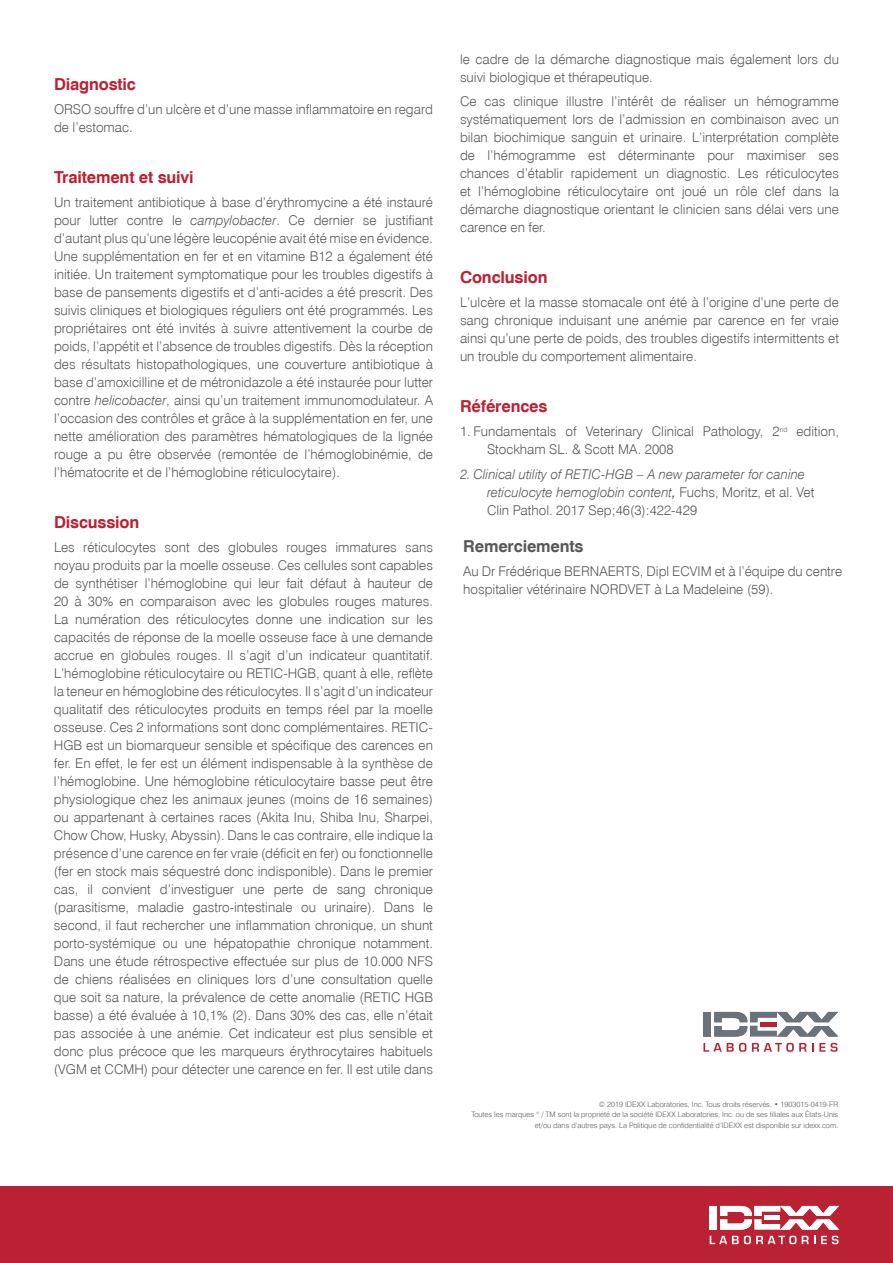
<style>
.page{position:relative;width:893px;height:1263px;background:#fff}
.page>*{position:absolute;margin:0;border:0;box-sizing:border-box;transform-origin:0 0}
.t1{font:700 16.5px "Swiss 721 BT";letter-spacing:-.01em;color:#ba2234}
.t2{font:700 16.5px "Swiss 721 BT";letter-spacing:-.01em;color:#58585b}
.t3{font:300 13.5px/18px "Swiss 721 BT";color:#58585b}
.t4{font:italic 300 13.5px/18px "Swiss 721 BT";color:#58585b}
.t5{font:300 7.5px/10.5px "Swiss 721 TL";color:#58585b;text-align:right}
.s1{font-weight:400}
.s2{font-style:normal}
.s3{font-style:italic}
</style>
<div class="page">
<div style="left:0;top:1186px;width:893px;height:77px;background:#ba2234"></div>
<div style="left:709px;top:1206px;width:8px;height:24px;background:#fff"></div>
<svg style="left:710px;top:1236px;width:86px;height:8px"></svg>
<svg style="left:802px;top:1236px;width:6px;height:8px"></svg>
<svg style="left:814px;top:1236px;width:24px;height:8px"></svg>
<svg style="left:720px;top:1206px;width:119px;height:24px"></svg>
<div style="left:703px;top:1012px;width:8px;height:24px;background:#6a737b"></div>
<svg style="left:703px;top:1043px;width:43px;height:9px"></svg>
<svg style="left:752px;top:1043px;width:54px;height:9px"></svg>
<svg style="left:812px;top:1043px;width:26px;height:9px"></svg>
<svg style="left:714px;top:1012px;width:124px;height:24px"></svg>
<p class="t3" style="left:460px;top:50px;width:380px">le cadre de la démarche diagnostique mais également lors du suivi biologique et thérapeutique.</p>
<p class="t3" style="left:460px;top:92px;width:380px;text-align:justify">Ce cas clinique illustre l’intérêt de réaliser un hémogramme systématiquement lors de l’admission en combinaison avec un bilan biochimique sanguin et urinaire. L’interprétation complète de l’hémogramme est déterminante pour maximiser ses chances d’établir rapidement un diagnostic. Les réticulocytes et l’hémoglobine réticulocytaire ont joué un rôle clef dans la démarche diagnostique orientant le clinicien sans délai vers une carence en fer.</p>
<p class="t1" style="left:460px;top:267px;width:89px">Conclusion</p>
<p class="t3" style="left:460px;top:293px;width:380px;text-align:justify">L’ulcère et la masse stomacale ont été à l’origine d’une perte de sang chronique induisant une anémie par carence en fer vraie ainsi qu’une perte de poids, des troubles digestifs intermittents et un trouble du comportement alimentaire.</p>
<p class="t1" style="left:460px;top:396px;width:89px">Références</p>
<p class="t3" style="left:487px;top:422px;width:353px;text-indent:-27px">1. Fundamentals of Veterinary Clinical Pathology, 2<sup>nd</sup> edition,<br>Stockham SL. &amp; Scott MA. 2008</p>
<p class="t4" style="left:487px;top:465px;width:329px;text-indent:-27px">2. Clinical utility of RETIC-HGB – A new parameter for canine reticulocyte hemoglobin content<span class="s1">,</span> <span class="s2">Fuchs, Moritz, et al. Vet<br>Clin Pathol. 2017 Sep;46(3):422-429</span></p>
<p class="t1" style="left:54px;top:74px;width:84px">Diagnostic</p>
<p class="t3" style="left:54px;top:100px;width:380px">ORSO souffre d’un ulcère et d’une masse inflammatoire en regard de l’estomac.</p>
<p class="t1" style="left:54px;top:167px;width:141px">Traitement et suivi</p>
<p class="t3" style="left:54px;top:193px;width:381px;text-align:justify">Un traitement antibiotique à base d’érythromycine a été instauré pour lutter contre le <span class="s3">campylobacter</span>. Ce dernier se justifiant d’autant plus qu’une légère leucopénie avait été mise en évidence.<br>Une supplémentation en fer et en vitamine B12 a également été initiée. Un traitement symptomatique pour les troubles digestifs à base de pansements digestifs et d’anti-acides a été prescrit. Des suivis cliniques et biologiques réguliers ont été programmés. Les propriétaires ont été invités à suivre attentivement la courbe de poids, l’appétit et l’absence de troubles digestifs. Dès la réception des résultats histopathologiques, une couverture antibiotique à base d’amoxicilline et de métronidazole a été instaurée pour lutter contre <span class="s3">helicobacter</span>, ainsi qu’un traitement immunomodulateur. A l’occasion des contrôles et grâce à la supplémentation en fer, une nette amélioration des paramètres hématologiques de la lignée rouge a pu être observée (remontée de l’hémoglobinémie, de l’hématocrite et de l’hémoglobine réticulocytaire).</p>
<p class="t1" style="left:54px;top:512px;width:87px">Discussion</p>
<p class="t3" style="left:54px;top:538px;width:381px;text-align:justify">Les réticulocytes sont des globules rouges immatures sans noyau produits par la moelle osseuse. Ces cellules sont capables de synthétiser l’hémoglobine qui leur fait défaut à hauteur de 20 à 30% en comparaison avec les globules rouges matures.<br>La numération des réticulocytes donne une indication sur les capacités de réponse de la moelle osseuse face à une demande accrue en globules rouges. Il s’agit d’un indicateur quantitatif.<br>L’hémoglobine réticulocytaire ou RETIC-HGB, quant à elle, reflète la teneur en hémoglobine des réticulocytes. Il s’agit d’un indicateur qualitatif des réticulocytes produits en temps réel par la moelle osseuse. Ces 2 informations sont donc complémentaires. RETIC-HGB est un biomarqueur sensible et spécifique des carences en fer. En effet, le fer est un élément indispensable à la synthèse de l’hémoglobine. Une hémoglobine réticulocytaire basse peut être physiologique chez les animaux jeunes (moins de 16 semaines) ou appartenant à certaines races (Akita Inu, Shiba Inu, Sharpei, Chow Chow, Husky, Abyssin). Dans le cas contraire, elle indique la présence d’une carence en fer vraie (déficit en fer) ou fonctionnelle (fer en stock mais séquestré donc indisponible). Dans le premier cas, il convient d’investiguer une perte de sang chronique (parasitisme, maladie gastro-intestinale ou urinaire). Dans le second, il faut rechercher une inflammation chronique, un shunt porto-systémique ou une hépatopathie chronique notamment.<br>Dans une étude rétrospective effectuée sur plus de 10.000 NFS de chiens réalisées en cliniques lors d’une consultation quelle que soit sa nature, la prévalence de cette anomalie (RETIC HGB basse) a été évaluée à 10,1% (2). Dans 30% des cas, elle n’était pas associée à une anémie. Cet indicateur est plus sensible et donc plus précoce que les marqueurs érythrocytaires habituels (VGM et CCMH) pour détecter une carence en fer. Il est utile dans</p>
<p class="t2" style="left:463px;top:536px;width:122px">Remerciements</p>
<p class="t3" style="left:463px;top:562px;width:380px">Au Dr Frédérique BERNAERTS, Dipl ECVIM et à l’équipe du centre hospitalier vétérinaire NORDVET à La Madeleine (59).</p>
<p class="t5" style="left:471px;top:1098px;width:368px">© 2019 IDEXX Laboratories, Inc. Tous droits réservés. • 1903015-0419-FR<br>Toutes les marques ® / TM sont la propriété de la société IDEXX Laboratories, Inc. ou de ses filiales aux États-Unis et/ou dans d’autres pays. La Politique de confidentialité d’IDEXX est disponible sur idexx.com.</p>
</div>
